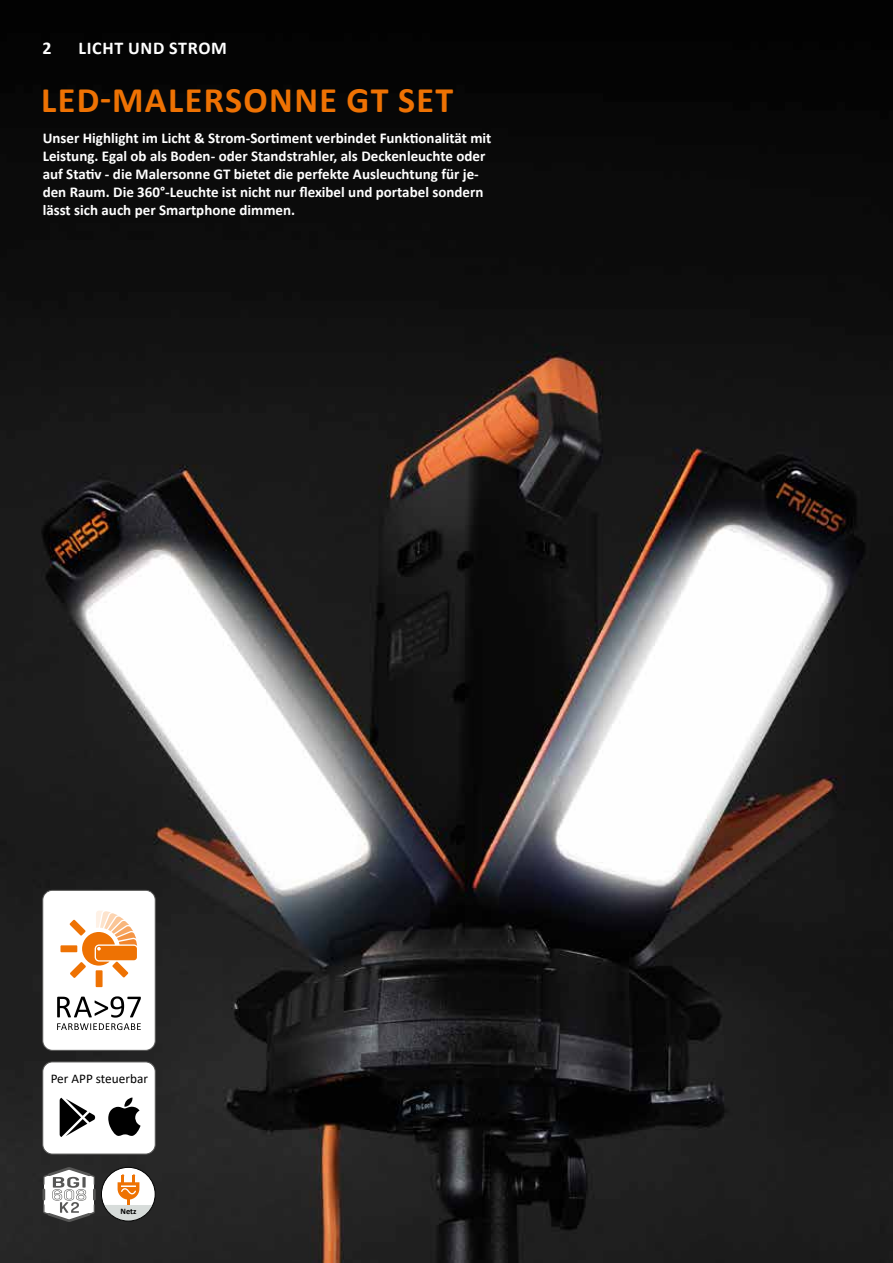
<style>
.page{position:relative;width:893px;height:1263px;background:#fff}
.page>*{position:absolute;margin:0;border:0;box-sizing:border-box;transform-origin:0 0}
.t1{font:700 36px "Calibri";letter-spacing:.04em;color:#ee7203}
.t2{font:700 18px "Calibri";letter-spacing:.04em;color:#fff}
.t3{font:700 15px/18px "Calibri";color:#fff}
.t4{font:13.2px "Calibri";color:#000}
.t5{font:700 8.4px "Calibri";color:#000}
</style>
<div class="page">
<img style="left:0;top:0;width:893px;height:1263px">
<div style="left:43px;top:890px;width:112px;height:160px;background:#fff;border-radius:10px"></div>
<div style="left:43px;top:890px;width:112px;height:160px;border:1px solid #575756;border-radius:10px"></div>
<svg style="left:57px;top:996px;width:84px;height:34px"></svg>
<div style="left:96px;top:970px;width:7px;height:17px;background:#ee7203"></div>
<div style="left:60px;top:945px;width:17px;height:7px;background:#ee7203"></div>
<svg style="left:70px;top:910px;width:67px;height:68px"></svg>
<div style="left:43px;top:1062px;width:112px;height:92px;background:#fff;border-radius:10px"></div>
<div style="left:43px;top:1062px;width:112px;height:92px;border:1px solid #575756;border-radius:10px"></div>
<svg style="left:108px;top:1097px;width:33px;height:39px"></svg>
<svg style="left:60px;top:1098px;width:35px;height:39px"></svg>
<svg style="left:43px;top:1167px;width:53px;height:55px"></svg>
<div style="left:101px;top:1167px;width:54px;height:54px;background:#fff;border-radius:50%"></div>
<svg style="left:101px;top:1205px;width:54px;height:16px"></svg>
<div style="left:101px;top:1167px;width:54px;height:54px;border:1px solid #000;border-radius:50%"></div>
<svg style="left:118px;top:1174px;width:21px;height:31px"></svg>
<p class="t2" style="left:43px;top:35px;width:11px">2</p>
<p class="t2" style="left:78px;top:35px;width:150px">LICHT UND STROM</p>
<h1 class="t1" style="left:41px;top:75px;width:414px">LED-MALERSONNE GT SET</h1>
<p class="t3" style="left:43px;top:129px;width:450px">Unser Highlight im Licht &amp; Strom-Sortiment verbindet Funktionalität mit Leistung. Egal ob als Boden- oder Standstrahler, als Deckenleuchte oder auf Stativ - die Malersonne GT bietet die perfekte Ausleuchtung für je&shy;den Raum. Die 360°-Leuchte ist nicht nur flexibel und portabel sondern lässt sich auch per Smartphone dimmen.</p>
<p class="t4" style="left:51px;top:1070px;width:99px">Per APP steuerbar</p>
<p class="t5" style="left:121px;top:1205px;width:17px">Netz</p>
</div>
